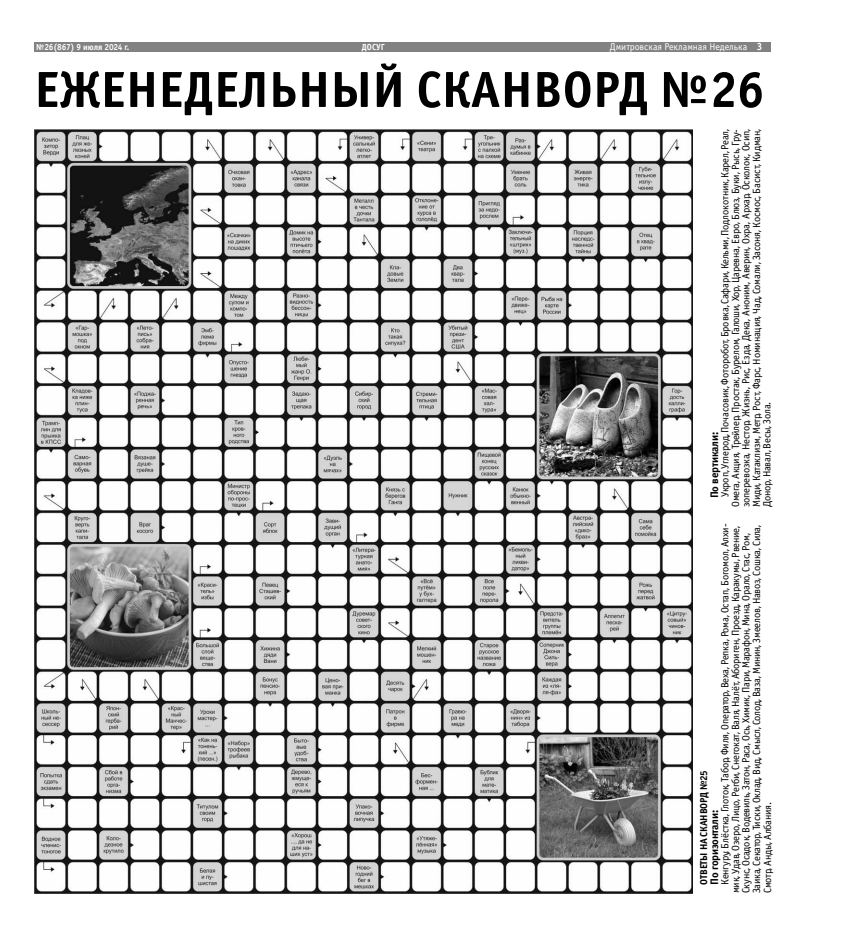
<style>
.page{position:relative;width:842px;height:936px;background:#fff}
.page>*{position:absolute;margin:0;border:0;box-sizing:border-box;transform-origin:0 0}
.t1{font:50.9px "Officina Sans Bold ITC";color:#000}
.t2{font:11px "Officina Sans Bold ITC";letter-spacing:-.02em;color:#000}
.t3{font:10.6px "Officina Sans Bold ITC";color:#fff;scale:.96 1}
.t4{font:10.5px/10.6px "Officina Sans Book ITC";letter-spacing:-.02em;color:#000}
.t5{font:10px "Officina Sans Bold ITC";letter-spacing:-.02em;color:#000}
.t6{font:9.8px "Officina Sans Book ITC";color:#fff}
.t7{font:8.8px "Officina Sans Bold ITC";color:#fff;scale:.96 1}
</style>
<div class="page">
<div style="left:34px;top:43px;width:737px;height:9px;background:#828282"></div>
<img style="left:34px;top:129px;width:658px;height:764px">
<p class="t6" style="left:610px;top:41px;width:139px">Дмитровская Рекламная Неделька</p>
<p class="t7" style="left:36px;top:42px;width:99px">№26(867) 9 июля 2024 г.</p>
<p class="t7" style="left:362px;top:42px;width:26px">ДОСУГ</p>
<p class="t3" style="left:757px;top:40px;width:7px">3</p>
<h1 class="t1" style="left:34px;top:58px;width:732px">ЕЖЕНЕДЕЛЬНЫЙ СКАНВОРД №26</h1>
<p class="t4" style="left:720px;top:507px;width:379px;text-align:justify;text-indent:10px;rotate:-90deg">Укроп, Углерод, Почасовик, Фоторобот, Бровка, Сафари, Кельми, Подлокотник, Карел, Реал, Омега, Акция, Трейлер, Простак, Бурелом, Галоши, Хор, Царевна, Евро, Блюз, Буки, Рысь, Гру&shy;зоперевозка, Нестор, Жизнь, Рис, Езда, Дека, Аноним, Аверин, Охра, Архар, Осколок, Осип, Миди, Катаклизм, Метр, Рост, Фарс, Номинация, Чад, Сомали, Засоня, Космос, Басист, Кидман, Донор, Навал, Весы, Зола.</p>
<p class="t2" style="left:708px;top:498px;width:68px;rotate:-90deg">По вертикали:</p>
<p class="t4" style="left:720px;top:893px;width:371px;text-indent:8px;rotate:-90deg">Кенгуру, Блёстка, Глоток, Табор, Филя, Оператор, Веха, Репка, Рома, Остап, Богомол, Алхи&shy;мик, Удав, Озеро, Лицо, Регби, Снегокат, Валя, Налёт, Абориген, Проезд, Каракумы, Рвение, Скунс, Осадок, Водевиль, Затон, Раса, Ось, Химик, Пари, Марафон, Мина, Орало, Стас, Ром, Заика, Секатор, Тиски, Оклад, Вид, Смысл, Солод, Ваза, Минин, Змеелов, Навоз, Сошка, Сила, Смотр, Анды, Албания.</p>
<p class="t5" style="left:698px;top:884px;width:116px;rotate:-90deg">ОТВЕТЫ НА СКАНВОРД №25</p>
<p class="t2" style="left:708px;top:884px;width:76px;rotate:-90deg">По горизонтали:</p>
</div>
